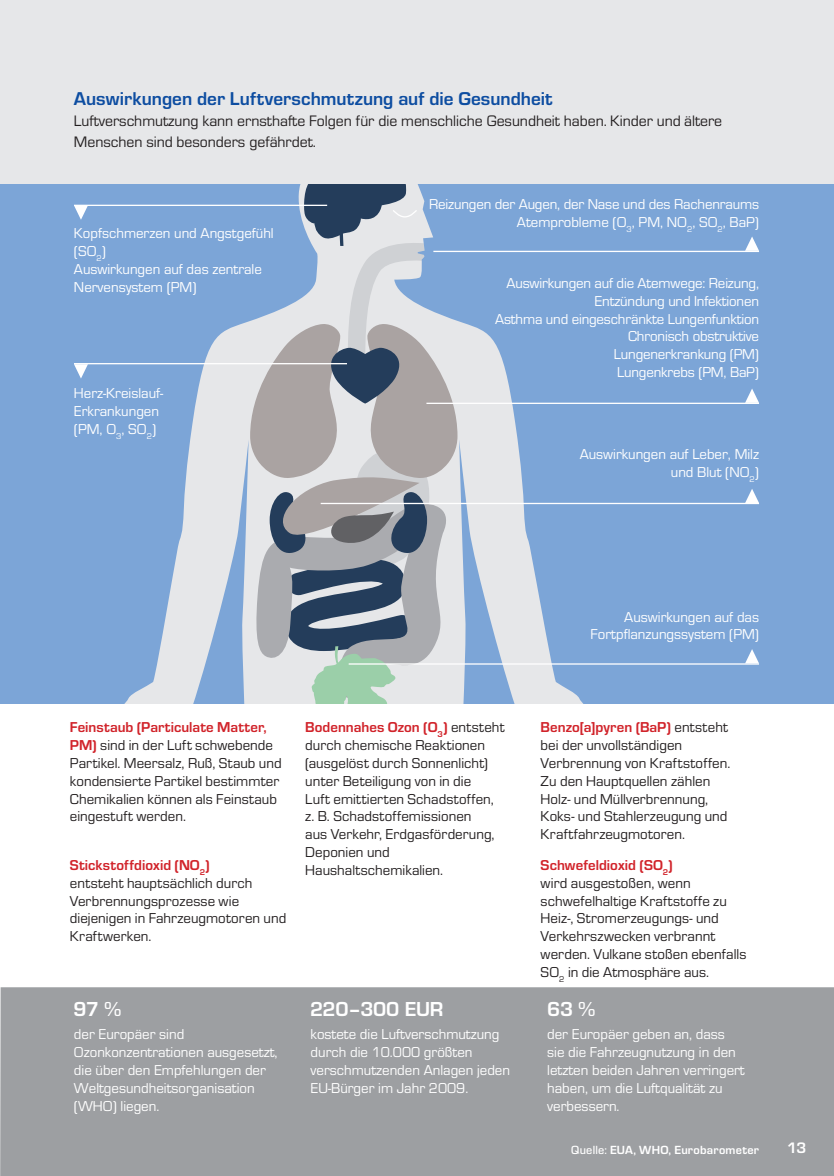
<style>
.page{position:relative;width:834px;height:1176px;background:#fff}
.page>*{position:absolute;margin:0;border:0;box-sizing:border-box;transform-origin:0 0}
.t1{font:700 21px "Eurostile OT";letter-spacing:-.015em;color:#fff}
.For_more_information{font:700 19.25px "Eurostile OT";color:#0d4da1}
.Body_text_smaller{font:15.75px/21px "Eurostile OT";color:#231f20}
.t2{font:700 15.75px "Eurostile OT";color:#fff}
.Black_text_in_health{font:14.88px/17.8px "Eurostile OT";letter-spacing:.005em;color:#231f20}
.White_text_in_health{font:14.88px/17.8px "Eurostile OT";color:#fff}
.White_source_text{font:700 12.25px "Eurostile OT";letter-spacing:.015em;color:#fff}
.s1{font-weight:700;color:#d1232a}
.s2{font-weight:500}
</style>
<div class="page">
<div style="left:1px;top:101px;width:832px;height:693px;background:#7ca5d7"></div>
<svg style="left:104px;top:204px;width:500px;height:500px"></svg>
<svg style="left:250px;top:184px;width:207px;height:520px;background:#a5aeb8"></svg>
<div style="left:1px;top:0;width:832px;height:184px;background:#e6e7e9"></div>
<hr style="left:74px;top:205px;width:253px;height:1px;background:#fff">
<hr style="left:433px;top:251px;width:326px;height:1px;background:#fff">
<hr style="left:74px;top:363px;width:273px;height:1px;background:#fff">
<hr style="left:320px;top:503px;width:439px;height:1px;background:#fff">
<hr style="left:348px;top:663px;width:411px;height:1px;background:#fff">
<hr style="left:426px;top:403px;width:333px;height:1px;background:#fff">
<div style="left:1px;top:704px;width:832px;height:472px;background:#fff"></div>
<svg style="left:745px;top:236px;width:14px;height:15px"></svg>
<svg style="left:745px;top:388px;width:14px;height:15px"></svg>
<svg style="left:74px;top:364px;width:14px;height:14px"></svg>
<svg style="left:74px;top:206px;width:14px;height:14px"></svg>
<svg style="left:745px;top:489px;width:14px;height:14px"></svg>
<svg style="left:745px;top:649px;width:14px;height:14px"></svg>
<div style="left:0;top:987px;width:833px;height:189px;background:#9d9fa2"></div>
<p class="For_more_information" style="left:74px;top:88px;width:480px">Auswirkungen der Luftverschmutzung auf die Gesundheit</p>
<p class="Body_text_smaller" style="left:74px;top:111px;width:649px">Luftverschmutzung kann ernsthafte Folgen für die menschliche Gesundheit haben. Kinder und ältere<br>Menschen sind besonders gefährdet.</p>
<p class="White_text_in_health" style="left:74px;top:225px;width:201px">Kopfschmerzen und Angstgefühl (SO<sub>2</sub>)</p>
<p class="White_text_in_health" style="left:74px;top:261px;width:189px">Auswirkungen auf das zentrale<br>Nervensystem (PM)</p>
<p class="White_text_in_health" style="left:74px;top:384px;width:91px">Herz-Kreislauf-<br>Erkrankungen</p>
<p class="White_text_in_health" style="left:74px;top:420px;width:84px">(PM, O<sub>3</sub>, SO<sub>2</sub>)</p>
<p class="White_text_in_health" style="left:429px;top:195px;width:331px">Reizungen der Augen, der Nase und des Rachenraums</p>
<p class="White_text_in_health" style="left:517px;top:213px;width:243px">Atemprobleme (O<sub>3</sub>, PM, NO<sub>2</sub>, SO<sub>2</sub>, BaP)</p>
<p class="White_text_in_health" style="left:506px;top:274px;width:254px;text-align:right">Auswirkungen auf die Atemwege: Reizung,<br>Entzündung und Infektionen</p>
<p class="White_text_in_health" style="left:495px;top:310px;width:265px">Asthma und eingeschränkte Lungenfunktion</p>
<p class="White_text_in_health" style="left:613px;top:328px;width:147px;text-align:right">Chronisch obstruktive<br>Lungenerkrankung (PM)</p>
<p class="White_text_in_health" style="left:617px;top:363px;width:143px">Lungenkrebs (PM, BaP)</p>
<p class="White_text_in_health" style="left:579px;top:445px;width:181px;text-align:right">Auswirkungen auf Leber, Milz und Blut (NO<sub>2</sub>)</p>
<p class="White_text_in_health" style="left:590px;top:608px;width:170px;text-align:right">Auswirkungen auf das<br>Fortpflanzungssystem (PM)</p>
<p class="Black_text_in_health" style="left:70px;top:718px;width:213px"><span class="s1">Feinstaub (Particulate Matter,<br>PM)</span> sind in der Luft schwebende<br>Partikel. Meersalz, Ruß, Staub und kondensierte Partikel bestimmter<br>Chemikalien können als Feinstaub eingestuft werden.</p>
<p class="Black_text_in_health" style="left:70px;top:856px;width:218px"><span class="s1">Stickstoffdioxid (NO</span><sub>2</sub><span class="s1">)<br></span>entsteht hauptsächlich durch<br>Verbrennungsprozesse wie diejenigen in Fahrzeugmotoren und<br>Kraftwerken.</p>
<p class="t1" style="left:73px;top:997px;width:49px">97 %</p>
<p class="White_text_in_health" style="left:74px;top:1025px;width:205px">der Europäer sind<br>Ozonkonzentrationen ausgesetzt, die über den Empfehlungen der<br>Weltgesundheitsorganisation (WHO) liegen.</p>
<p class="Black_text_in_health" style="left:305px;top:718px;width:201px"><span class="s1">Bodennahes Ozon (O</span><sub>3</sub><span class="s1">)</span> entsteht durch chemische Reaktionen (ausgelöst durch Sonnenlicht) unter Beteiligung von in die<br>Luft emittierten Schadstoffen, z. B. Schadstoffemissionen<br>aus Verkehr, Erdgasförderung,<br>Deponien und<br>Haushaltschemikalien.</p>
<p class="Black_text_in_health" style="left:540px;top:718px;width:191px"><span class="s1">Benzo[a]pyren (BaP)</span> entsteht bei der unvollständigen<br>Verbrennung von Kraftstoffen.<br>Zu den Hauptquellen zählen<br>Holz- und Müllverbrennung,<br>Koks- und Stahlerzeugung und<br>Kraftfahrzeugmotoren.</p>
<p class="Black_text_in_health" style="left:540px;top:856px;width:207px"><span class="s1">Schwefeldioxid (SO</span><sub>2</sub><span class="s1">)<br></span>wird ausgestoßen, wenn schwefelhaltige Kraftstoffe zu<br>Heiz-, Stromerzeugungs- und<br>Verkehrszwecken verbrannt werden. Vulkane stoßen ebenfalls<br>SO<sub>2</sub> in die Atmosphäre aus.</p>
<p class="t1" style="left:310px;top:997px;width:135px">220–300 EUR</p>
<p class="White_text_in_health" style="left:310px;top:1025px;width:201px">kostete die Luftverschmutzung durch die 10.000 größten verschmutzenden Anlagen jeden<br>EU-Bürger im Jahr 2009.</p>
<p class="t1" style="left:547px;top:997px;width:50px">63 %</p>
<p class="White_text_in_health" style="left:547px;top:1025px;width:199px">der Europäer geben an, dass sie die Fahrzeugnutzung in den letzten beiden Jahren verringert haben, um die Luftqualität zu verbessern.</p>
<p class="White_source_text" style="left:571px;top:1143px;width:189px"><span class="s2">Quelle:</span> EUA, WHO, Eurobarometer</p>
<p class="t2" style="left:787px;top:1139px;width:20px">13</p>
</div>
